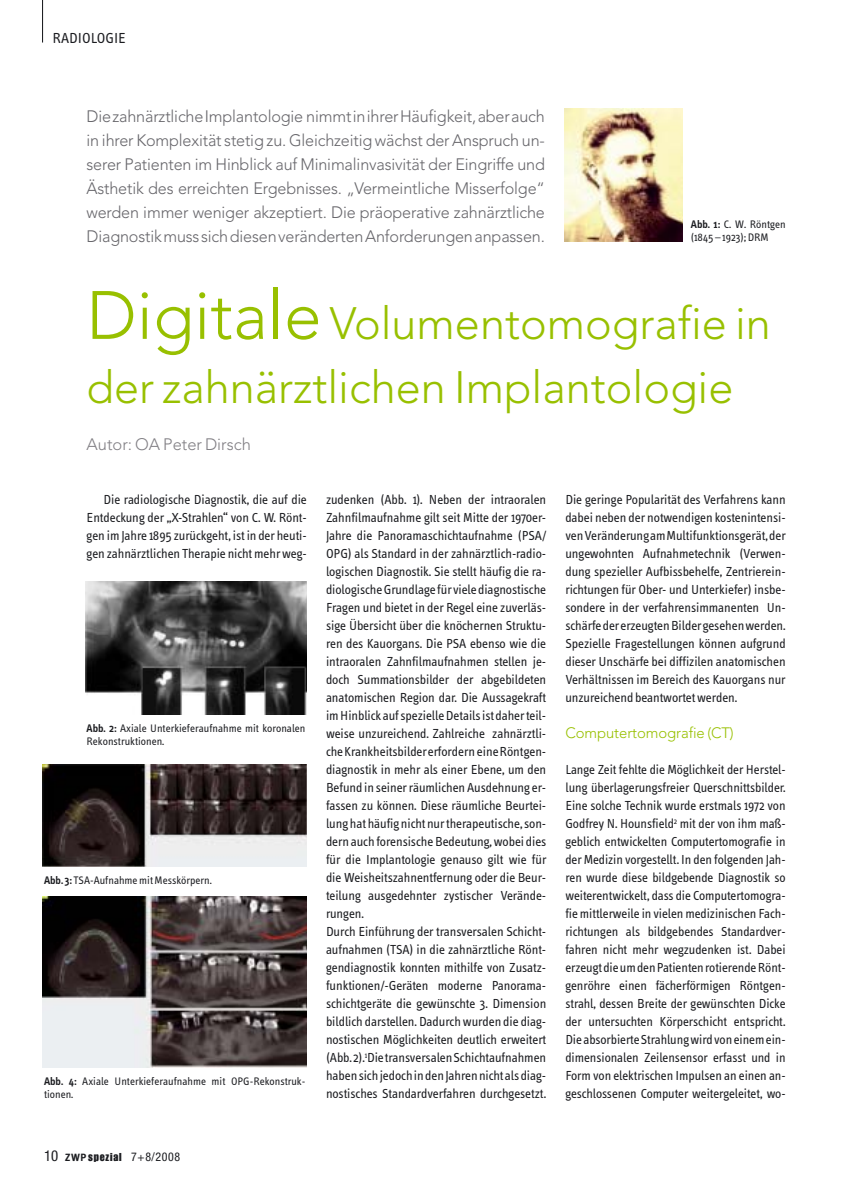
<style>
.page{position:relative;width:851px;height:1191px;background:#fff}
.page>*{position:absolute;margin:0;border:0;box-sizing:border-box;transform-origin:0 0}
.t1{font:300 45px/64.1px "Avenir";color:#98c000}
.t2{font:300 16.5px/24px "Avenir";letter-spacing:-.01em;color:#67666b;text-align:justify}
.t3{font:300 16.5px "Avenir";color:#817f84}
.t4{font:300 15px "Avenir";letter-spacing:-.005em;color:#98c000}
.t5{font:15px "Info Text";color:#1b1c20}
.t6{font:13.5px/18px "Info Text";letter-spacing:-.005em;color:#1b1c20;text-align:justify}
.t7{font:condensed 12px "Helvetica Neue";color:#1b1c20}
.t8{font:11.25px/13.5px "Info Text";color:#1b1c20}
.s1{font-weight:600}
.s2{font-size:67.5px}
.s3{font-size:15px}
.s4{font-family:"Meta";font-weight:700;font-stretch:normal;font-size:10.5px}
.s5{font-family:"Impact";font-stretch:normal;font-size:11.25px}
</style>
<div class="page">
<hr style="left:42px;top:0;width:1px;height:43px;background:#1b1c20">
<img style="left:85px;top:581px;width:222px;height:134px">
<img style="left:43px;top:896px;width:264px;height:171px">
<img style="left:43px;top:764px;width:264px;height:103px">
<img style="left:565px;top:108px;width:117px;height:133px">
<p class="t5" style="left:53px;top:32px;width:75px">RADIOLOGIE</p>
<p class="t2" style="left:87px;top:106px;width:460px">Die zahnärztliche Implantologie nimmt in ihrer Häufigkeit, aber auch in ihrer Komplexität stetig zu. Gleichzeitig wächst der Anspruch un&shy;serer Patienten im Hinblick auf Minimalinvasivität der Eingriffe und Ästhetik des erreichten Ergebnisses. „Vermeintliche Misserfolge“ werden immer weniger akzeptiert. Die präoperative zahnärztliche Diagnostik muss sich diesen veränderten Anforderungen anpassen.</p>
<p class="t8" style="left:690px;top:218px;width:96px"><span class="s1">Abb. 1:</span> C. W. Röntgen (1845 – 1923); DRM</p>
<h1 class="t1" style="left:87px;top:295px;width:685px"><span class="s2">Digitale</span> Volumentomografie in der zahnärztlichen Implantologie</h1>
<p class="t3" style="left:87px;top:438px;width:166px">Autor: OA Peter Dirsch</p>
<p class="t6" style="left:87px;top:492px;width:222px;text-indent:17px">Die radiologische Diagnostik, die auf die Entdeckung der „X-Strahlen“ von C. W. Rönt&shy;gen im Jahre 1895 zurückgeht, ist in der heuti&shy;gen zahnärztlichen Therapie nicht mehr weg-</p>
<p class="t6" style="left:326px;top:492px;width:222px;text-align:left">zudenken (Abb. 1). Neben der intraoralen Zahnfilmaufnahme gilt seit Mitte der 1970er-Jahre die Panoramaschichtaufnahme (PSA/ OPG) als Standard in der zahnärztlich-radio&shy;logischen Diagnostik. Sie stellt häufig die ra&shy;diologische Grundlage für viele diagnostische Fragen und bietet in der Regel eine zuverläs&shy;sige Übersicht über die knöchernen Struktu&shy;ren des Kauorgans. Die PSA ebenso wie die intraoralen Zahnfilmaufnahmen stellen je&shy;doch Summationsbilder der abgebildeten anatomischen Region dar. Die Aussagekraft im Hinblick auf spezielle Details ist daher teil&shy;weise unzureichend. Zahlreiche zahnärztli&shy;che Krankheitsbilder erfordern eine Röntgen&shy;diagnostik in mehr als einer Ebene, um den Befund in seiner räumlichen Ausdehnung er&shy;fassen zu können. Diese räumliche Beurtei&shy;lung hat häufig nicht nur therapeutische, son&shy;dern auch forensische Bedeutung, wobei dies für die Implantologie genauso gilt wie für die Weisheitszahnentfernung oder die Beur&shy;teilung ausgedehnter zystischer Verände&shy;rungen.<br>Durch Einführung der transversalen Schicht&shy;aufnahmen (TSA) in die zahnärztliche Rönt&shy;gendiagnostik konnten mithilfe von Zusatz&shy;funktionen/-Geräten moderne Panorama&shy;schichtgeräte die gewünschte 3. Dimension bildlich darstellen. Dadurch wurden die diag&shy;nostischen Möglichkeiten deutlich erweitert (Abb. 2).<sup>1</sup>Die transversalen Schichtaufnahmen haben sich jedoch in den Jahren nicht als diag&shy;nostisches Standardverfahren durchgesetzt.</p>
<p class="t6" style="left:565px;top:492px;width:222px">Die geringe Popularität des Verfahrens kann dabei neben der notwendigen kostenintensi&shy;ven Veränderung am Multifunktionsgerät, der ungewohnten Aufnahmetechnik (Verwen&shy;dung spezieller Aufbissbehelfe, Zentrierein&shy;richtungen für Ober- und Unterkiefer) insbe&shy;sondere in der verfahrensimmanenten Un&shy;schärfe der erzeugten Bilder gesehen werden.<br>Spezielle Fragestellungen können aufgrund dieser Unschärfe bei diffizilen anatomischen Verhältnissen im Bereich des Kauorgans nur unzureichend beantwortet werden.</p>
<p class="t8" style="left:87px;top:722px;width:220px"><span class="s1">Abb. 2:</span> Axiale Unterkieferaufnahme mit koronalen<br>Rekonstruktionen.</p>
<p class="t4" style="left:565px;top:727px;width:170px">Computertomografie (CT)</p>
<p class="t6" style="left:565px;top:762px;width:222px">Lange Zeit fehlte die Möglichkeit der Herstel&shy;lung überlagerungsfreier Querschnittsbilder.<br>Eine solche Technik wurde erstmals 1972 von Godfrey N. Hounsfield<sup>2</sup> mit der von ihm maß&shy;geblich entwickelten Computertomografie in der Medizin vorgestellt. In den folgenden Jah&shy;ren wurde diese bildgebende Diagnostik so weiterentwickelt, dass die Computertomogra&shy;fie mittlerweile in vielen medizinischen Fach&shy;richtungen als bildgebendes Standardver&shy;fahren nicht mehr wegzudenken ist. Dabei erzeugt die um den Patienten rotierende Rönt&shy;genröhre einen fächerförmigen Röntgen&shy;strahl, dessen Breite der gewünschten Dicke der untersuchten Körperschicht entspricht.<br>Die absorbierte Strahlung wird von einem ein&shy;dimensionalen Zeilensensor erfasst und in Form von elektrischen Impulsen an einen an&shy;geschlossenen Computer weitergeleitet, wo-</p>
<p class="t8" style="left:44px;top:874px;width:169px"><span class="s1">Abb. 3:</span> TSA-Aufnahme mit Messkörpern.</p>
<p class="t8" style="left:44px;top:1075px;width:263px"><span class="s1">Abb. 4:</span> Axiale Unterkieferaufnahme mit OPG-Rekonstruk&shy;tionen.</p>
<p class="t7" style="left:44px;top:1152px;width:138px"><span class="s3">10</span> <span class="s4">ZWP</span> <span class="s5">spezial</span> 7+8/2008</p>
</div>
